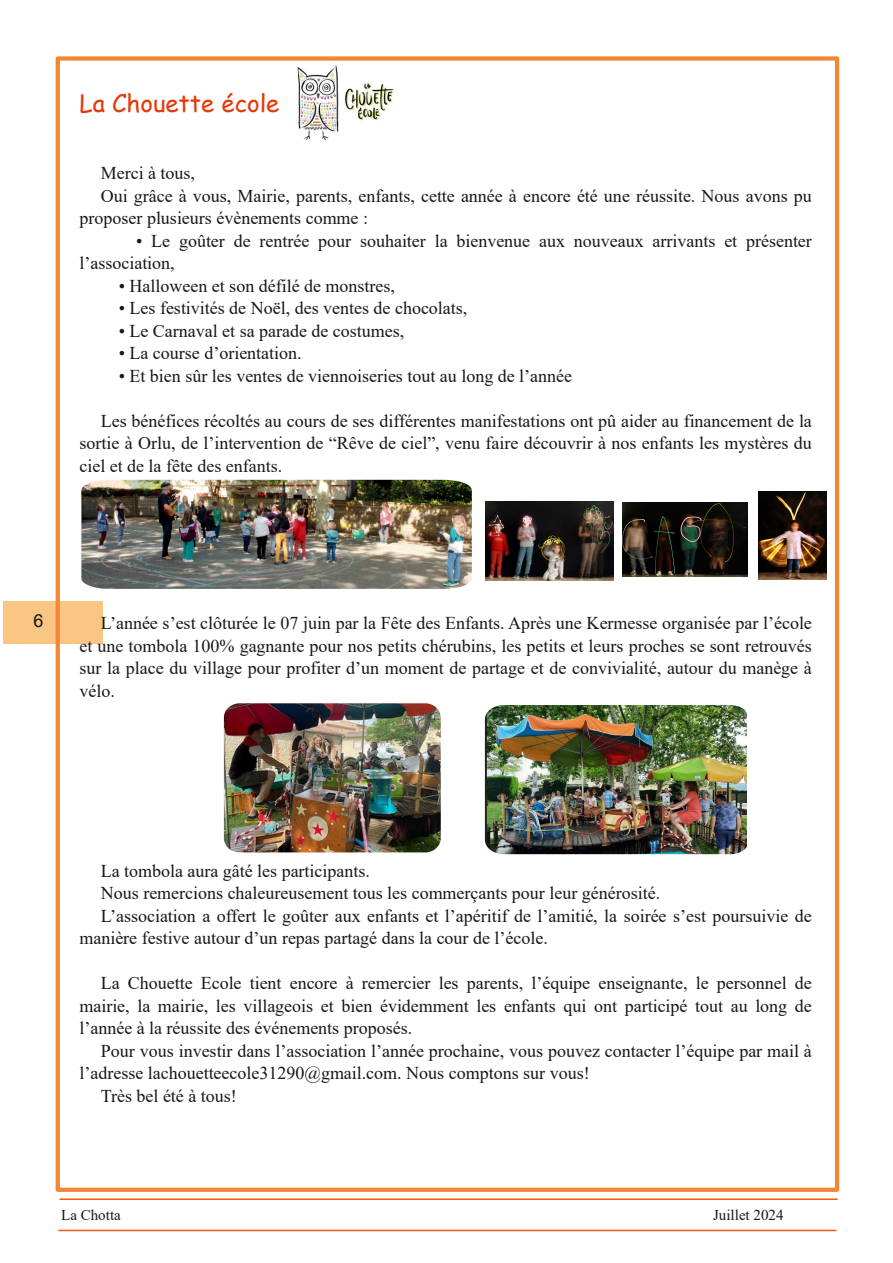
<style>
.page{position:relative;width:893px;height:1263px;background:#fff}
.page>*{position:absolute;margin:0;border:0;box-sizing:border-box;transform-origin:0 0}
.t1{font:24px "Comic Sans MS";color:#e63808}
.t2{font:18px/22.5px "Times New Roman";color:#181715;text-align:justify}
.t3{font:18px "Arial";color:#181715}
.t4{font:15px "Times New Roman";color:#181715}
</style>
<div class="page">
<div style="left:4px;top:601px;width:99px;height:43px;background:#f8c682"></div>
<div style="left:56px;top:56px;width:783px;height:1136px;border:4px solid #f18634"></div>
<hr style="left:60px;top:1198px;width:778px;height:2px;background:#eb5c0c">
<hr style="left:58px;top:1230px;width:778px;height:1px;background:#eb5c0c">
<img style="left:297px;top:65px;width:98px;height:76px">
<img style="left:81px;top:480px;width:391px;height:109px">
<img style="left:485px;top:501px;width:128px;height:79px">
<img style="left:623px;top:503px;width:124px;height:73px">
<img style="left:758px;top:491px;width:69px;height:88px">
<img style="left:224px;top:703px;width:217px;height:149px;border-radius:15px">
<img style="left:485px;top:705px;width:262px;height:149px">
<h1 class="t1" style="left:80px;top:85px;width:201px">La Chouette école</h1>
<p class="t2" style="left:101px;top:162px;width:96px">Merci à tous,</p>
<p class="t2" style="left:101px;top:184px;width:713px">Oui grâce à vous, Mairie, parents, enfants, cette année à encore été une réussite. Nous avons pu</p>
<p class="t2" style="left:80px;top:207px;width:290px">proposer plusieurs évènements comme :</p>
<p class="t2" style="left:80px;top:229px;width:734px;text-indent:57px">• Le goûter de rentrée pour souhaiter la bienvenue aux nouveaux arrivants et présenter l’association,</p>
<p class="t2" style="left:119px;top:274px;width:278px">• Halloween et son défilé de monstres,</p>
<p class="t2" style="left:119px;top:297px;width:350px">• Les festivités de Noël, des ventes de chocolats,</p>
<p class="t2" style="left:119px;top:319px;width:287px">• Le Carnaval et sa parade de costumes,</p>
<p class="t2" style="left:119px;top:342px;width:184px">• La course d’orientation.</p>
<p class="t2" style="left:119px;top:364px;width:455px">• Et bien sûr les ventes de viennoiseries tout au long de l’année</p>
<p class="t2" style="left:80px;top:409px;width:734px;text-indent:21px">Les bénéfices récoltés au cours de ses différentes manifestations ont pû aider au financement de la sortie à Orlu, de l’intervention de “Rêve de ciel”, venu faire découvrir à nos enfants les mystères du ciel et de la fête des enfants.</p>
<p class="t3" style="left:33px;top:610px;width:12px">6</p>
<p class="t2" style="left:80px;top:612px;width:734px;text-indent:21px">L’année s’est clôturée le 07 juin par la Fête des Enfants. Après une Kermesse organisée par l’école et une tombola 100% gagnante pour nos petits chérubins, les petits et leurs proches se sont retrouvés sur la place du village pour profiter d’un moment de partage et de convivialité, autour du manège à vélo.</p>
<p class="t2" style="left:101px;top:859px;width:271px">La tombola aura gâté les participants.</p>
<p class="t2" style="left:101px;top:882px;width:561px">Nous remercions chaleureusement tous les commerçants pour leur générosité.</p>
<p class="t2" style="left:101px;top:904px;width:713px">L’association a offert le goûter aux enfants et l’apéritif de l’amitié, la soirée s’est poursuivie de</p>
<p class="t2" style="left:80px;top:927px;width:470px">manière festive autour d’un repas partagé dans la cour de l’école.</p>
<p class="t2" style="left:80px;top:972px;width:734px;text-indent:21px">La Chouette Ecole tient encore à remercier les parents, l’équipe enseignante, le personnel de mairie, la mairie, les villageois et bien évidemment les enfants qui ont participé tout au long de l’année à la réussite des événements proposés.</p>
<p class="t2" style="left:101px;top:1039px;width:713px">Pour vous investir dans l’association l’année prochaine, vous pouvez contacter l’équipe par mail à</p>
<p class="t2" style="left:80px;top:1062px;width:512px">l’adresse lachouetteecole31290@gmail.com. Nous comptons sur vous!</p>
<p class="t2" style="left:101px;top:1084px;width:138px">Très bel été à tous!</p>
<p class="t4" style="left:61px;top:1206px;width:61px">La Chotta</p>
<p class="t4" style="left:713px;top:1206px;width:72px">Juillet 2024</p>
</div>
